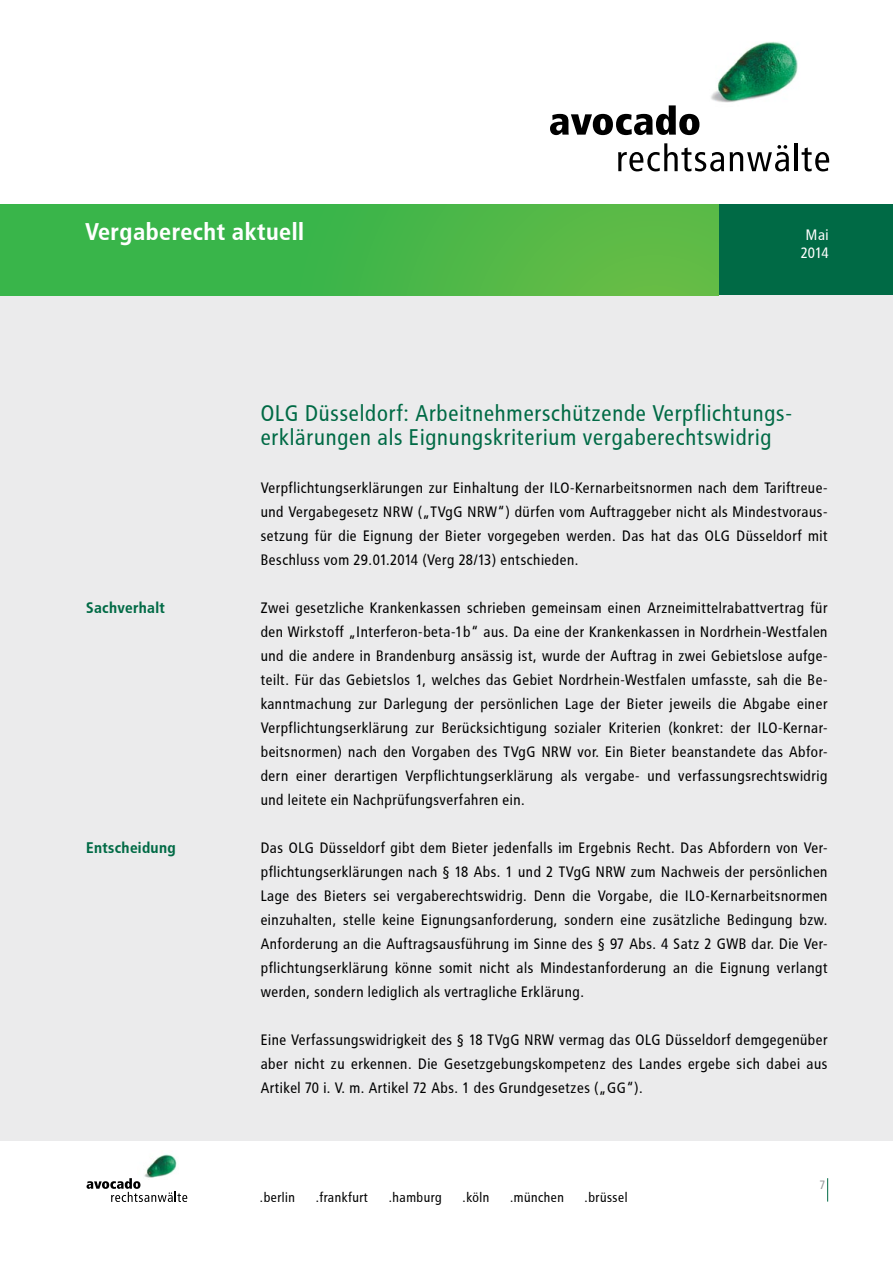
<style>
.page{position:relative;width:893px;height:1263px;background:#fff}
.page>*{position:absolute;margin:0;border:0;box-sizing:border-box;transform-origin:0 0}
.t1{font:700 24px "Avocado";color:#fff}
.t2{font:22.5px/24px "Avocado";color:#006a45}
.t3{font:700 15.3px "Avocado";color:#006a45}
.t4{font:15px/24px "Avocado";color:#000;text-align:justify}
.t5{font:15px/18px "Avocado";letter-spacing:-.04em;color:#fff;text-align:center}
.t6{font:13.5px "Avocado";color:#000}
.t7{font:12px "Avocado";color:#97999c}
</style>
<div class="page">
<img style="left:711px;top:42px;width:87px;height:61px">
<svg style="left:550px;top:105px;width:149px;height:30px"></svg>
<svg style="left:618px;top:143px;width:106px;height:28px"></svg>
<svg style="left:730px;top:145px;width:59px;height:26px"></svg>
<hr style="left:795px;top:143px;width:3px;height:28px;background:#000">
<svg style="left:802px;top:147px;width:27px;height:24px"></svg>
<div style="left:719px;top:204px;width:174px;height:92px;background:#006a45"></div>
<svg style="left:827px;top:1178px;width:1px;height:23px"></svg>
<div style="left:0;top:296px;width:893px;height:845px;background:#ebebec"></div>
<img style="left:144px;top:1154px;width:33px;height:24px">
<svg style="left:87px;top:1178px;width:100px;height:24px"></svg>
<div style="left:0;top:204px;width:719px;height:92px;background:linear-gradient(to right,#2eb34b,#61bb46)"></div>
<h1 class="t1" style="left:85px;top:218px;width:221px">Vergaberecht aktuell</h1>
<p class="t5" style="left:801px;top:226px;width:30px">Mai<br>2014</p>
<p class="t3" style="left:86px;top:598px;width:80px">Sachverhalt</p>
<p class="t3" style="left:86px;top:838px;width:91px">Entscheidung</p>
<h2 class="t2" style="left:261px;top:401px;width:534px">OLG Düsseldorf: Arbeitnehmerschützende Verpflichtungs&shy;erklärungen als Eignungskriterium vergaberechtswidrig</h2>
<p class="t4" style="left:261px;top:475px;width:569px">Verpflichtungserklärungen zur Einhaltung der ILO-Kernarbeitsnormen nach dem Tariftreue&shy;und Vergabegesetz NRW („TVgG NRW“) dürfen vom Auftraggeber nicht als Mindestvoraus&shy;setzung für die Eignung der Bieter vorgegeben werden. Das hat das OLG Düsseldorf mit Beschluss vom 29.01.2014 (Verg 28/13) entschieden.</p>
<p class="t4" style="left:261px;top:595px;width:569px">Zwei gesetzliche Krankenkassen schrieben gemeinsam einen Arzneimittelrabattvertrag für den Wirkstoff „Interferon-beta-1b“ aus. Da eine der Krankenkassen in Nordrhein-Westfalen und die andere in Brandenburg ansässig ist, wurde der Auftrag in zwei Gebietslose aufge&shy;teilt. Für das Gebietslos 1, welches das Gebiet Nordrhein-Westfalen umfasste, sah die Be&shy;kanntmachung zur Darlegung der persönlichen Lage der Bieter jeweils die Abgabe einer Verpflichtungserklärung zur Berücksichtigung sozialer Kriterien (konkret: der ILO-Kernar&shy;beitsnormen) nach den Vorgaben des TVgG NRW vor. Ein Bieter beanstandete das Abfor&shy;dern einer derartigen Verpflichtungserklärung als vergabe- und verfassungsrechtswidrig und leitete ein Nachprüfungsverfahren ein.</p>
<p class="t4" style="left:261px;top:835px;width:569px">Das OLG Düsseldorf gibt dem Bieter jedenfalls im Ergebnis Recht. Das Abfordern von Ver&shy;pflichtungserklärungen nach § 18 Abs. 1 und 2 TVgG NRW zum Nachweis der persönlichen Lage des Bieters sei vergaberechtswidrig. Denn die Vorgabe, die ILO-Kernarbeitsnormen einzuhalten, stelle keine Eignungsanforderung, sondern eine zusätzliche Bedingung bzw.<br>Anforderung an die Auftragsausführung im Sinne des § 97 Abs. 4 Satz 2 GWB dar. Die Ver&shy;pflichtungserklärung könne somit nicht als Mindestanforderung an die Eignung verlangt werden, sondern lediglich als vertragliche Erklärung.</p>
<p class="t4" style="left:261px;top:1027px;width:569px">Eine Verfassungswidrigkeit des § 18 TVgG NRW vermag das OLG Düsseldorf demgegenüber aber nicht zu erkennen. Die Gesetzgebungskompetenz des Landes ergebe sich dabei aus Artikel 70 i. V. m. Artikel 72 Abs. 1 des Grundgesetzes („GG“).</p>
<p class="t6" style="left:260px;top:1189px;width:37px">.berlin</p>
<p class="t6" style="left:316px;top:1189px;width:54px">.frankfurt</p>
<p class="t6" style="left:389px;top:1189px;width:55px">.hamburg</p>
<p class="t6" style="left:463px;top:1189px;width:29px">.köln</p>
<p class="t6" style="left:510px;top:1189px;width:56px">.münchen</p>
<p class="t6" style="left:585px;top:1189px;width:45px">.brüssel</p>
<p class="t7" style="left:819px;top:1178px;width:8px">7</p>
</div>
